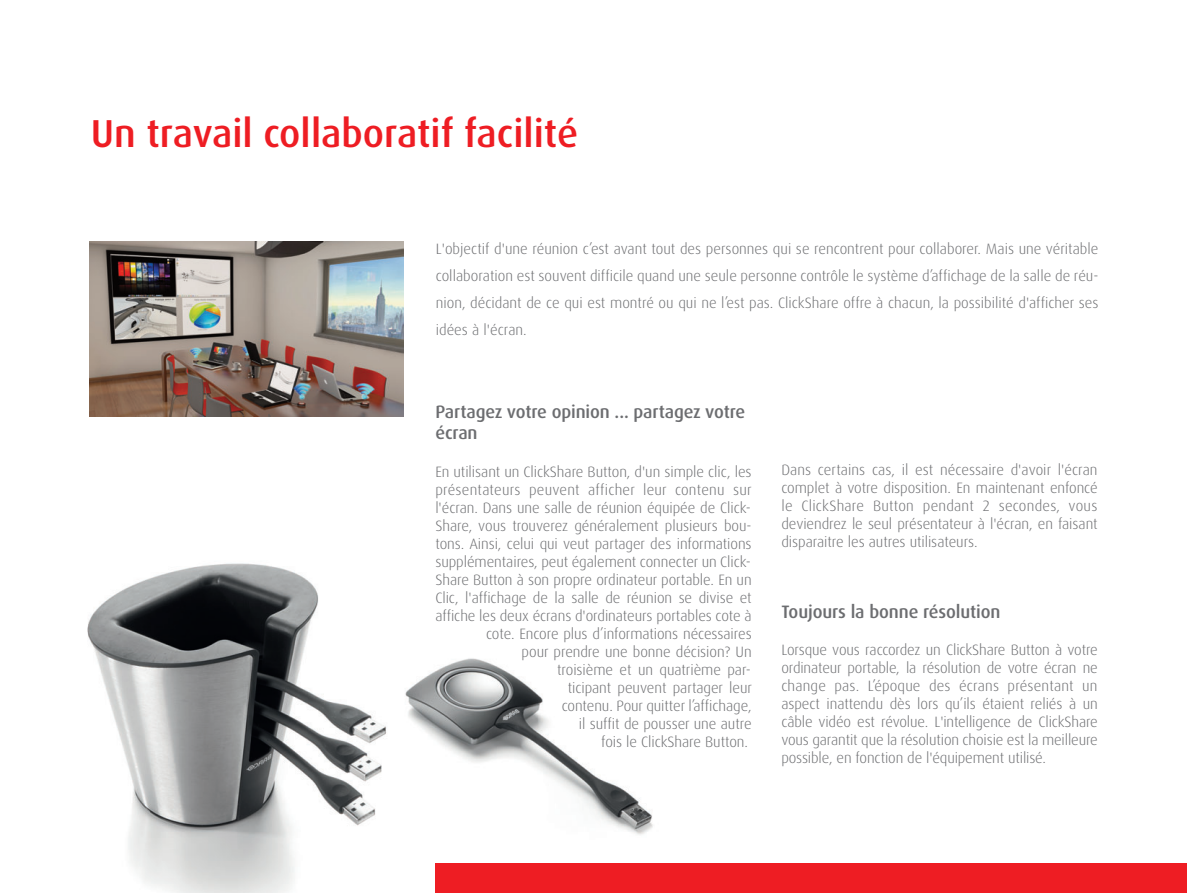
<style>
.page{position:relative;width:1187px;height:893px;background:#fff}
.page>*{position:absolute;margin:0;border:0;box-sizing:border-box;transform-origin:0 0}
.t1{font:500 39px "Dax Pro";color:#ee1d23}
.t2{font:500 18px/21.6px "Dax Pro";letter-spacing:-.005em;color:#6c6d70}
.t3{font:300 15px/18px "Dax Pro";letter-spacing:-.005em;color:#6c6d70;text-align:justify}
</style>
<div class="page">
<img style="left:87px;top:563px;width:566px;height:330px">
<div style="left:435px;top:863px;width:751px;height:30px;background:#ee1d23"></div>
<img style="left:89px;top:242px;width:314px;height:175px">
<h1 class="t1" style="left:91px;top:116px;width:488px">Un travail collaboratif facilité</h1>
<p class="t3" style="left:436px;top:236px;width:664px;line-height:27px">L'objectif d'une réunion c’est avant tout des personnes qui se rencontrent pour collaborer. Mais une véritable collaboration est souvent difficile quand une seule personne contrôle le système d’affichage de la salle de réu&shy;nion, décidant de ce qui est montré ou qui ne l’est pas. ClickShare offre à chacun, la possibilité d'afficher ses idées à l'écran.</p>
<p class="t2" style="left:435px;top:402px;width:311px">Partagez votre opinion ... partagez votre écran</p>
<p class="t3" style="left:435px;top:463px;width:318px;text-align:right">En utilisant un ClickShare Button, d'un simple clic, les présentateurs peuvent afficher leur contenu sur l'écran. Dans une salle de réunion équipée de Click-Share, vous trouverez généralement plusieurs bou&shy;tons. Ainsi, celui qui veut partager des informations supplémentaires, peut également connecter un Click-Share Button à son propre ordinateur portable. En un Clic, l'affichage de la salle de réunion se divise et affiche les deux écrans d'ordinateurs portables cote à cote. Encore plus d’informations nécessaires<br>pour prendre une bonne décision? Un<br>troisième et un quatrième par-<br>ticipant peuvent partager leur<br>contenu. Pour quitter l’affichage,<br>il suffit de pousser une autre<br>fois le ClickShare Button.</p>
<p class="t3" style="left:781px;top:461px;width:318px">Dans certains cas, il est nécessaire d'avoir l'écran complet à votre disposition. En maintenant enfoncé le ClickShare Button pendant 2 secondes, vous deviendrez le seul présentateur à l'écran, en faisant disparaitre les autres utilisateurs.</p>
<p class="t2" style="left:781px;top:601px;width:221px">Toujours la bonne résolution</p>
<p class="t3" style="left:781px;top:641px;width:318px">Lorsque vous raccordez un ClickShare Button à votre ordinateur portable, la résolution de votre écran ne change pas. L’époque des écrans présentant un aspect inattendu dès lors qu’ils étaient reliés à un câble vidéo est révolue. L'intelligence de ClickShare vous garantit que la résolution choisie est la meilleure possible, en fonction de l'équipement utilisé.</p>
</div>
